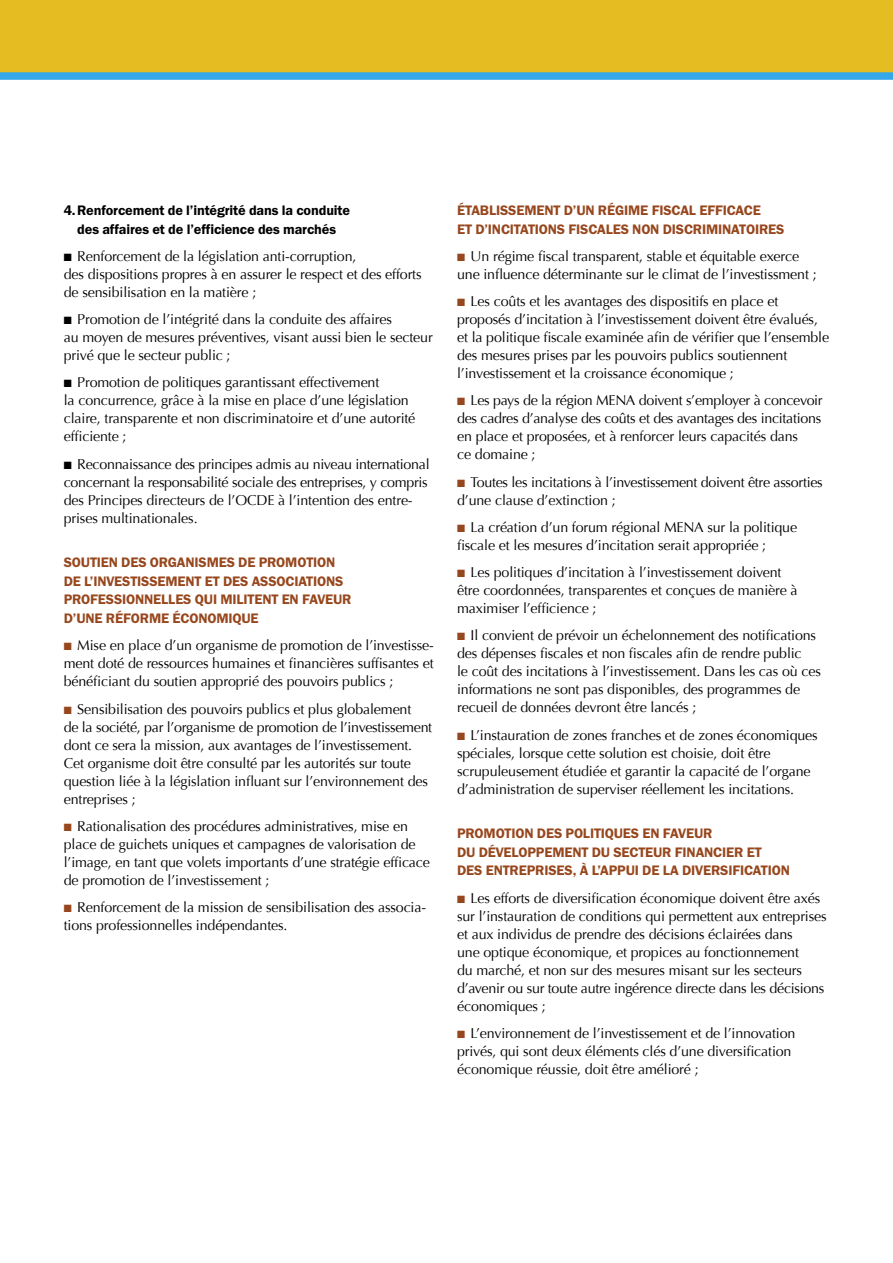
<style>
.page{position:relative;width:893px;height:1263px;background:#fff}
.page>*{position:absolute;margin:0;border:0;box-sizing:border-box;transform-origin:0 0}
.t1{font:14.25px/18px "Optima";letter-spacing:-.01em;color:#000}
.t2{font:600 14.25px/18.8px "Franklin Got ITC";letter-spacing:-.01em;color:#97471d}
.t3{font:600 14.25px/18.8px "Franklin Got ITC";letter-spacing:-.01em;color:#000;text-align:center}
.s1{color:#97471d}
</style>
<div class="page">
<div style="left:0;top:0;width:893px;height:72px;background:#e5bc21"></div>
<div style="left:0;top:72px;width:893px;height:8px;background:#36a7e9"></div>
<p class="t3" style="left:64px;top:201px;width:288px">4. Renforcement de l’intégrité dans la conduite des affaires et de l’efficience des marchés</p>
<p class="t1" style="left:64px;top:247px;width:359px">■ Renforcement de la législation anti-corruption,<br>des dispositions propres à en assurer le respect et des efforts de sensibilisation en la matière ;</p>
<p class="t1" style="left:64px;top:310px;width:370px">■ Promotion de l’intégrité dans la conduite des affaires<br>au moyen de mesures préventives, visant aussi bien le secteur privé que le secteur public ;</p>
<p class="t1" style="left:64px;top:374px;width:353px">■ Promotion de politiques garantissant effectivement<br>la concurrence, grâce à la mise en place d’une législation claire, transparente et non discriminatoire et d’une autorité efficiente ;</p>
<p class="t1" style="left:64px;top:455px;width:367px">■ Reconnaissance des principes admis au niveau international concernant la responsabilité sociale des entreprises, y compris des Principes directeurs de l’OCDE à l’intention des entre&shy;prises multinationales.</p>
<p class="t2" style="left:64px;top:553px;width:289px">SOUTIEN DES ORGANISMES DE PROMOTION DE L’INVESTISSEMENT ET DES ASSOCIATIONS PROFESSIONNELLES QUI MILITENT EN FAVEUR D’UNE RÉFORME ÉCONOMIQUE</p>
<p class="t1" style="left:64px;top:637px;width:372px;text-align:justify"><span class="s1">■</span> Mise en place d’un organisme de promotion de l’investisse&shy;ment doté de ressources humaines et financières suffisantes et bénéficiant du soutien approprié des pouvoirs publics ;</p>
<p class="t1" style="left:64px;top:700px;width:370px"><span class="s1">■</span> Sensibilisation des pouvoirs publics et plus globalement<br>de la société, par l’organisme de promotion de l’investissement dont ce sera la mission, aux avantages de l’investissement.<br>Cet organisme doit être consulté par les autorités sur toute question liée à la législation influant sur l’environnement des entreprises ;</p>
<p class="t1" style="left:64px;top:817px;width:368px"><span class="s1">■</span> Rationalisation des procédures administratives, mise en place de guichets uniques et campagnes de valorisation de l’image, en tant que volets importants d’une stratégie efficace de promotion de l’investissement ;</p>
<p class="t1" style="left:64px;top:898px;width:364px"><span class="s1">■</span> Renforcement de la mission de sensibilisation des associa&shy;tions professionnelles indépendantes.</p>
<p class="t2" style="left:457px;top:201px;width:329px">ÉTABLISSEMENT D’UN RÉGIME FISCAL EFFICACE<br>ET D’INCITATIONS FISCALES NON DISCRIMINATOIRES</p>
<p class="t1" style="left:457px;top:247px;width:361px"><span class="s1">■</span> Un régime fiscal transparent, stable et équitable exerce une influence déterminante sur le climat de l’investissment ;</p>
<p class="t1" style="left:457px;top:292px;width:373px"><span class="s1">■</span> Les coûts et les avantages des dispositifs en place et proposés d’incitation à l’investissement doivent être évalués, et la politique fiscale examinée afin de vérifier que l’ensemble des mesures prises par les pouvoirs publics soutiennent l’investissement et la croissance économique ;</p>
<p class="t1" style="left:457px;top:392px;width:367px"><span class="s1">■</span> Les pays de la région MENA doivent s’employer à concevoir des cadres d’analyse des coûts et des avantages des incitations en place et proposées, et à renforcer leurs capacités dans<br>ce domaine ;</p>
<p class="t1" style="left:457px;top:473px;width:367px"><span class="s1">■</span> Toutes les incitations à l’investissement doivent être assorties d’une clause d’extinction ;</p>
<p class="t1" style="left:457px;top:518px;width:342px"><span class="s1">■</span> La création d’un forum régional MENA sur la politique fiscale et les mesures d’incitation serait appropriée ;</p>
<p class="t1" style="left:457px;top:563px;width:342px"><span class="s1">■</span> Les politiques d’incitation à l’investissement doivent être coordonnées, transparentes et conçues de manière à maximiser l’efficience ;</p>
<p class="t1" style="left:457px;top:627px;width:365px"><span class="s1">■</span> Il convient de prévoir un échelonnement des notifications des dépenses fiscales et non fiscales afin de rendre public<br>le coût des incitations à l’investissement. Dans les cas où ces informations ne sont pas disponibles, des programmes de recueil de données devront être lancés ;</p>
<p class="t1" style="left:457px;top:726px;width:362px"><span class="s1">■</span> L’instauration de zones franches et de zones économiques spéciales, lorsque cette solution est choisie, doit être scrupuleusement étudiée et garantir la capacité de l’organe d’administration de superviser réellement les incitations.</p>
<p class="t2" style="left:457px;top:824px;width:334px">PROMOTION DES POLITIQUES EN FAVEUR<br>DU DÉVELOPPEMENT DU SECTEUR FINANCIER ET<br>DES ENTREPRISES, À L’APPUI DE LA DIVERSIFICATION</p>
<p class="t1" style="left:457px;top:889px;width:371px"><span class="s1">■</span> Les efforts de diversification économique doivent être axés sur l’instauration de conditions qui permettent aux entreprises et aux individus de prendre des décisions éclairées dans<br>une optique économique, et propices au fonctionnement<br>du marché, et non sur des mesures misant sur les secteurs d’avenir ou sur toute autre ingérence directe dans les décisions économiques ;</p>
<p class="t1" style="left:457px;top:1024px;width:340px"><span class="s1">■</span> L’environnement de l’investissement et de l’innovation privés, qui sont deux éléments clés d’une diversification économique réussie, doit être amélioré ;</p>
</div>
